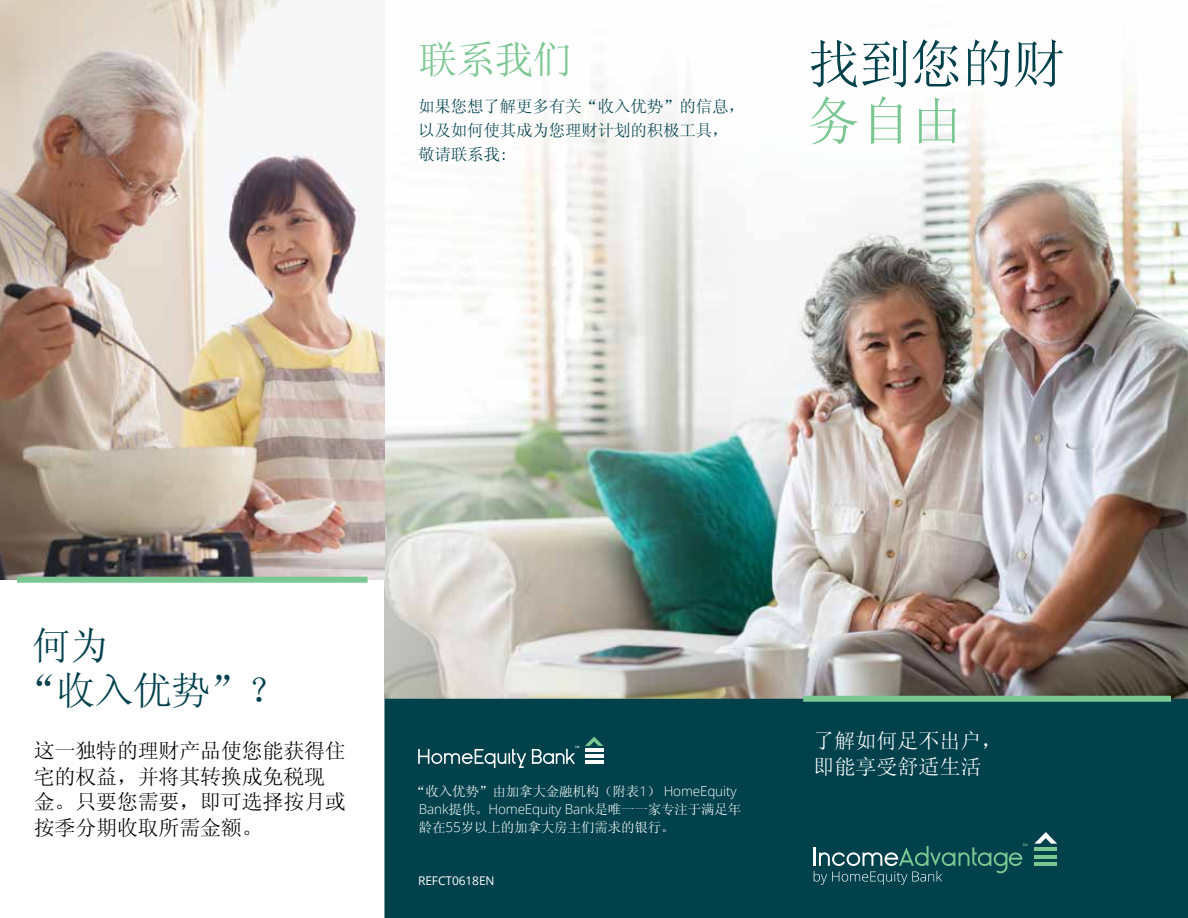
<style>
.page{position:relative;width:1188px;height:918px;background:#fff}
.page>*{position:absolute;margin:0;border:0;box-sizing:border-box;transform-origin:0 0}
.t1{font:52.5px "Sim Sun";letter-spacing:-.02em;color:#00414c}
.t2{font:52.5px "Sim Sun";color:#7bc792}
.t3{font:39px/45px "Sim Sun";letter-spacing:-.02em;color:#00414c}
.t4{font:39px "Sim Sun";color:#7bc792}
.t5{font:21px/25.5px "Sim Sun";letter-spacing:-.01em;color:#000}
.t6{font:21px/25.5px "Sim Sun";color:#fff}
.t7{font:16.5px/24px "Sim Sun";letter-spacing:-.01em;color:#00414c}
.t8{font:13.5px "Sim Sun";letter-spacing:-.01em;color:#fff}
.t9{font:300 13.5px "Open Sans";letter-spacing:-.01em;color:#fff}
.t10{font:12px "Open Sans";letter-spacing:-.01em;color:#fff}
.s1{font-size:37.5px}
.s2{font-family:"Open Sans";font-weight:300}
.s3{font-family:"Sim Sun";font-weight:400}
</style>
<div class="page">
<img style="left:384px;top:84px;width:804px;height:615px">
<img style="left:0;top:0;width:384px;height:580px">
<div style="left:384px;top:699px;width:804px;height:219px;background:#00414c"></div>
<div style="left:803px;top:696px;width:368px;height:6px;background:#7bc792"></div>
<div style="left:17px;top:577px;width:351px;height:6px;background:#7bc792"></div>
<hr style="left:585px;top:749px;width:18px;height:3px;background:#fff">
<hr style="left:585px;top:755px;width:18px;height:3px;background:#fff">
<hr style="left:585px;top:761px;width:18px;height:3px;background:#fff">
<svg style="left:585px;top:737px;width:18px;height:9px"></svg>
<svg style="left:418px;top:746px;width:161px;height:22px;background:#32666f"></svg>
<hr style="left:1034px;top:847px;width:23px;height:4px;background:#7bc792">
<hr style="left:1034px;top:855px;width:23px;height:4px;background:#7bc792">
<hr style="left:1034px;top:862px;width:23px;height:4px;background:#7bc792">
<svg style="left:1034px;top:832px;width:23px;height:12px"></svg>
<svg style="left:814px;top:844px;width:213px;height:41px;background:#1d5a5e"></svg>
<h2 class="t4" style="left:418px;top:39px;width:155px">联系我们</h2>
<p class="t7" style="left:418px;top:94px;width:328px">如果您想了解更多有关“收入优势”的信息，以及如何使其成为您理财计划的积极工具，敬请联系我:</p>
<h1 class="t1" style="left:807px;top:37px;width:260px">找到您的财</h1>
<h1 class="t2" style="left:807px;top:94px;width:157px">务自由</h1>
<h2 class="t3" style="left:18px;top:623px;width:268px;text-indent:13px">何为<br>“收入优势”<span class="s1">？</span></h2>
<p class="t5" style="left:34px;top:738px;width:314px">这一独特的理财产品使您能获得住宅的权益，并将其转换成免税现金。只要您需要，即可选择按月或按季分期收取所需金额。</p>
<p class="t8" style="left:412px;top:785px;width:326px">“收入优势”由加拿大金融机构（附表<span class="s2">1</span>） <span class="s2">HomeEquity</span></p>
<p class="t9" style="left:419px;top:800px;width:324px">Bank<span class="s3">提供。</span>HomeEquity Bank<span class="s3">是唯一一家专注于满足年</span></p>
<p class="t8" style="left:419px;top:821px;width:257px">龄在<span class="s2">55</span>岁以上的加拿大房主们需求的银行。</p>
<p class="t10" style="left:418px;top:872px;width:78px">REFCT0618EN</p>
<p class="t6" style="left:813px;top:728px;width:190px">了解如何足不出户，即能享受舒适生活</p>
</div>
